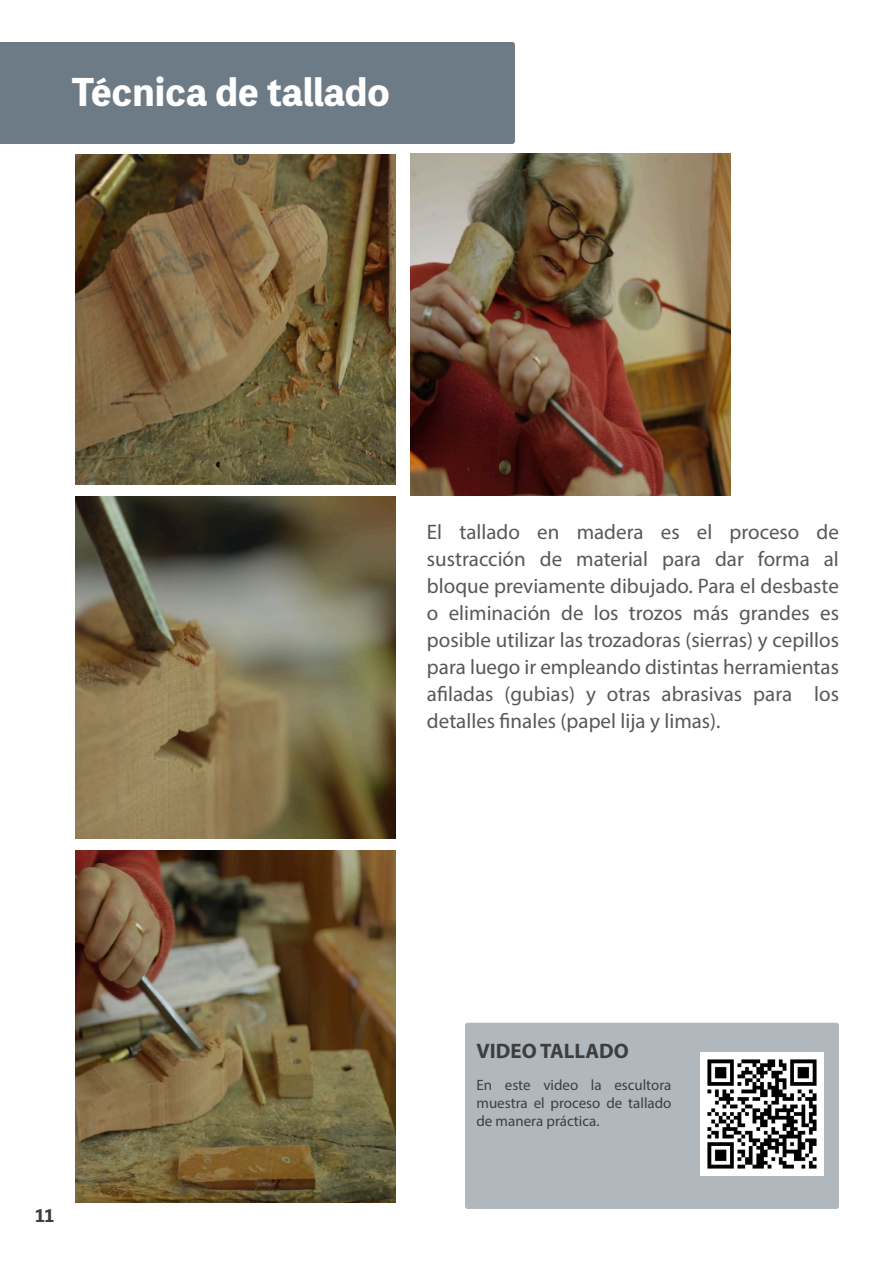
<style>
.page{position:relative;width:893px;height:1263px;background:#fff}
.page>*{position:absolute;margin:0;border:0;box-sizing:border-box;transform-origin:0 0}
.t1{font:800 36px "Toppan Bunkyu Midashi Gothic Std N";color:#fff}
.Texto_independiente{font:21px/27px "Myriad Pro";color:#57585a;text-align:justify}
.Texto_independiente-2{font:700 21px "Myriad Pro";color:#3e3e3f}
.Página_maestra_-_Enc{font:800 16.5px "Toppan Bunkyu Midashi Gothic Std N";color:#3e3e3f}
.t2{font:15px/18px "Myriad Pro";color:#3e3e3f;text-align:justify}
</style>
<div class="page">
<div style="left:465px;top:1023px;width:374px;height:186px;background:#b0b8bd;border-radius:3px"></div>
<div style="left:0;top:42px;width:515px;height:102px;background:#6d7b86"></div>
<img style="left:75px;top:154px;width:320px;height:330px">
<img style="left:75px;top:496px;width:320px;height:343px">
<img style="left:75px;top:851px;width:320px;height:351px">
<img style="left:410px;top:153px;width:321px;height:342px">
<img style="left:701px;top:1053px;width:122px;height:122px">
<p class="t1" style="left:71px;top:65px;width:320px">Técnic de tallado</p>
<p class="t1" style="left:99px;top:65px;width:368px">traspaso a la madera</p>
<p class="Página_maestra_-_Enc" style="left:36px;top:1203px;width:20px">11</p>
<p class="Texto_independiente" style="left:427px;top:518px;width:413px">El tallado en madera es el proceso de sustracción de material para dar forma al bloque previamente dibujado. Para el desbaste o eliminación de los trozos más grandes es posible utilizar las trozadoras (sierras) y cepillos para luego ir empleando distintas herramientas afiladas (gubias) y otras abrasivas para los detalles finales (papel lija y limas).</p>
<p class="Texto_independiente-2" style="left:476px;top:1037px;width:154px">VIDEO TALLADO</p>
<p class="t2" style="left:476px;top:1075px;width:196px">En este video la escultora muestra el proceso de tallado de manera práctica.</p>
</div>
